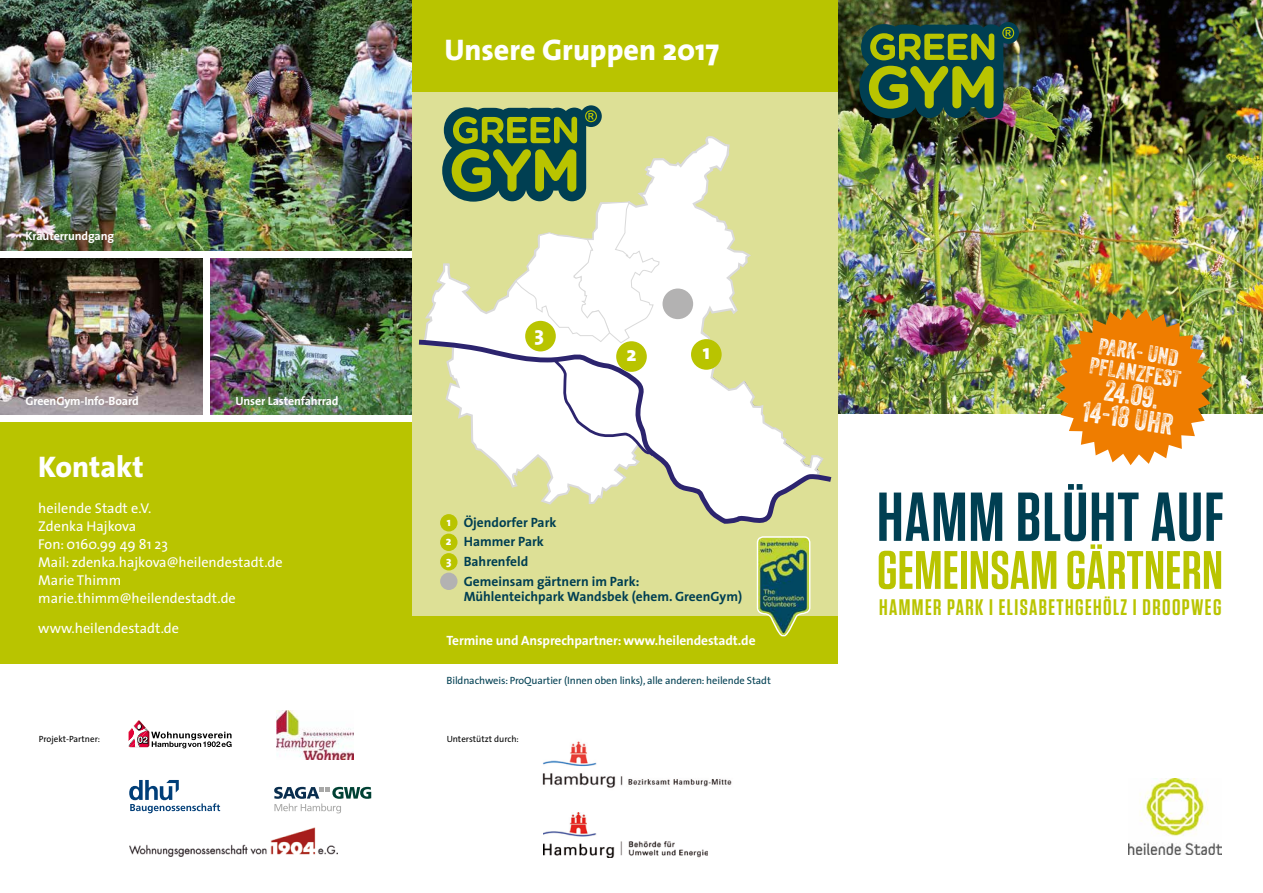
<style>
.page{position:relative;width:1263px;height:893px;background:#fff}
.page>*{position:absolute;margin:0;border:0;box-sizing:border-box;transform-origin:0 0}
.t1{font:600 69px "Tungsten";letter-spacing:.02em;color:#003f52}
.t2{font:600 54px "Tungsten";letter-spacing:.01em;color:#b9c400}
.t3{font:800 30px "The Sans";color:#fff}
.t4{font:28.5px/24px "Veneer Three";color:#fff;text-align:center}
.t5{font:600 22.5px "Tungsten";letter-spacing:.065em;color:#b9c400}
.t6{font:22.5px/21px "Veneer Three";color:#fff}
.t7{font:800 21px "The Sans";color:#fff}
.t8{font:14.25px/18px "The Sans";color:#fff}
.t9{font:700 13.5px/19.5px "The Sans";color:#003f52}
.t10{font:700 13.5px "The Sans";letter-spacing:-.01em;color:#fff}
.t11{font:700 12px "The Sans";letter-spacing:-.01em;color:#fff}
.t12{font:10.5px "The Sans";letter-spacing:-.01em;color:#003f52}
.t13{font:9px "The Sans";color:#000}
.s1{font-weight:800;font-size:11.85px;color:#fff}
</style>
<div class="page">
<img style="left:838px;top:0;width:425px;height:414px">
<img style="left:210px;top:258px;width:202px;height:156px">
<img style="left:859px;top:22px;width:160px;height:96px">
<img style="left:0;top:258px;width:202px;height:156px">
<img style="left:0;top:0;width:412px;height:250px">
<div style="left:0;top:422px;width:412px;height:242px;background:#b9c400"></div>
<img style="left:1055px;top:308px;width:157px;height:157px">
<div style="left:412px;top:83px;width:426px;height:533px;background:#dde096"></div>
<div style="left:412px;top:0;width:426px;height:91px;background:#b9c400"></div>
<div style="left:412px;top:616px;width:426px;height:48px;background:#b9c400"></div>
<div style="left:440px;top:514px;width:17px;height:17px;background:#b9c400;border-radius:50%"></div>
<div style="left:440px;top:534px;width:17px;height:17px;background:#b9c400;border-radius:50%"></div>
<div style="left:440px;top:553px;width:17px;height:17px;background:#b9c400;border-radius:50%"></div>
<div style="left:440px;top:573px;width:17px;height:17px;background:#b3b2b2;border-radius:50%"></div>
<img style="left:756px;top:536px;width:55px;height:101px">
<img style="left:276px;top:710px;width:78px;height:49px">
<svg style="left:128px;top:720px;width:104px;height:28px"></svg>
<img style="left:542px;top:741px;width:190px;height:47px">
<img style="left:543px;top:812px;width:165px;height:46px">
<svg style="left:129px;top:780px;width:91px;height:33px"></svg>
<svg style="left:274px;top:787px;width:97px;height:26px"></svg>
<img style="left:129px;top:827px;width:208px;height:30px">
<svg style="left:422px;top:91px;width:401px;height:430px"></svg>
<img style="left:1128px;top:779px;width:94px;height:76px">
<p class="t11" style="left:26px;top:226px;width:90px">Kräuterrundgang</p>
<p class="t11" style="left:26px;top:391px;width:115px">GreenGym-Info-Board</p>
<p class="t11" style="left:235px;top:391px;width:105px">Unser Lastenfahrrad</p>
<h3 class="t3" style="left:38px;top:441px;width:107px">Kontakt</h3>
<p class="t8" style="left:38px;top:498px;width:246px">heilende Stadt e.V.<br>Zdenka Hajkova<br>Fon: 0160.99 49 81 23<br>Mail: zdenka.hajkova@heilendestadt.de<br>Marie Thimm marie.thimm@heilendestadt.de</p>
<p class="t8" style="left:38px;top:618px;width:142px">www.heilendestadt.de</p>
<p class="t13" style="left:39px;top:732px;width:63px">Projekt-Partner:</p>
<h3 class="t3" style="left:444px;top:24px;width:276px">Unsere Gruppen 2017</h3>
<h3 class="t7" style="left:535px;top:316px;width:11px">3</h3>
<h3 class="t7" style="left:626px;top:337px;width:12px">2</h3>
<h3 class="t7" style="left:703px;top:335px;width:9px">1</h3>
<p class="t9" style="left:446px;top:512px;width:112px"><span class="s1">1</span> Öjendorfer Park<br><span class="s1">2</span> Hammer Park<br><span class="s1">3</span> Bahrenfeld</p>
<p class="t9" style="left:464px;top:573px;width:280px;line-height:15px">Gemeinsam gärtnern im Park:<br>Mühlenteichpark Wandsbek (ehem. GreenGym)</p>
<p class="t10" style="left:446px;top:629px;width:311px">Termine und Ansprechpartner: www.heilendestadt.de</p>
<p class="t12" style="left:446px;top:672px;width:326px">Bildnachweis: ProQuartier (Innen oben links), alle anderen: heilende Stadt</p>
<p class="t13" style="left:447px;top:732px;width:74px">Unterstützt durch:</p>
<h3 class="t6" style="left:1095px;top:334px;width:93px;rotate:9deg">PARK- UND<br>PFLANZFEST</h3>
<h3 class="t4" style="left:1088px;top:375px;width:93px;rotate:9deg">24.09.<br>14-18 UHR</h3>
<h1 class="t1" style="left:877px;top:481px;width:348px">HAMM BLÜHT AUF</h1>
<h2 class="t2" style="left:877px;top:542px;width:347px">GEMEINSAM GÄRTNERN</h2>
<h3 class="t5" style="left:879px;top:596px;width:344px">HAMMER PARK I ELISABETHGEHÖLZ I DROOPWEG</h3>
</div>
